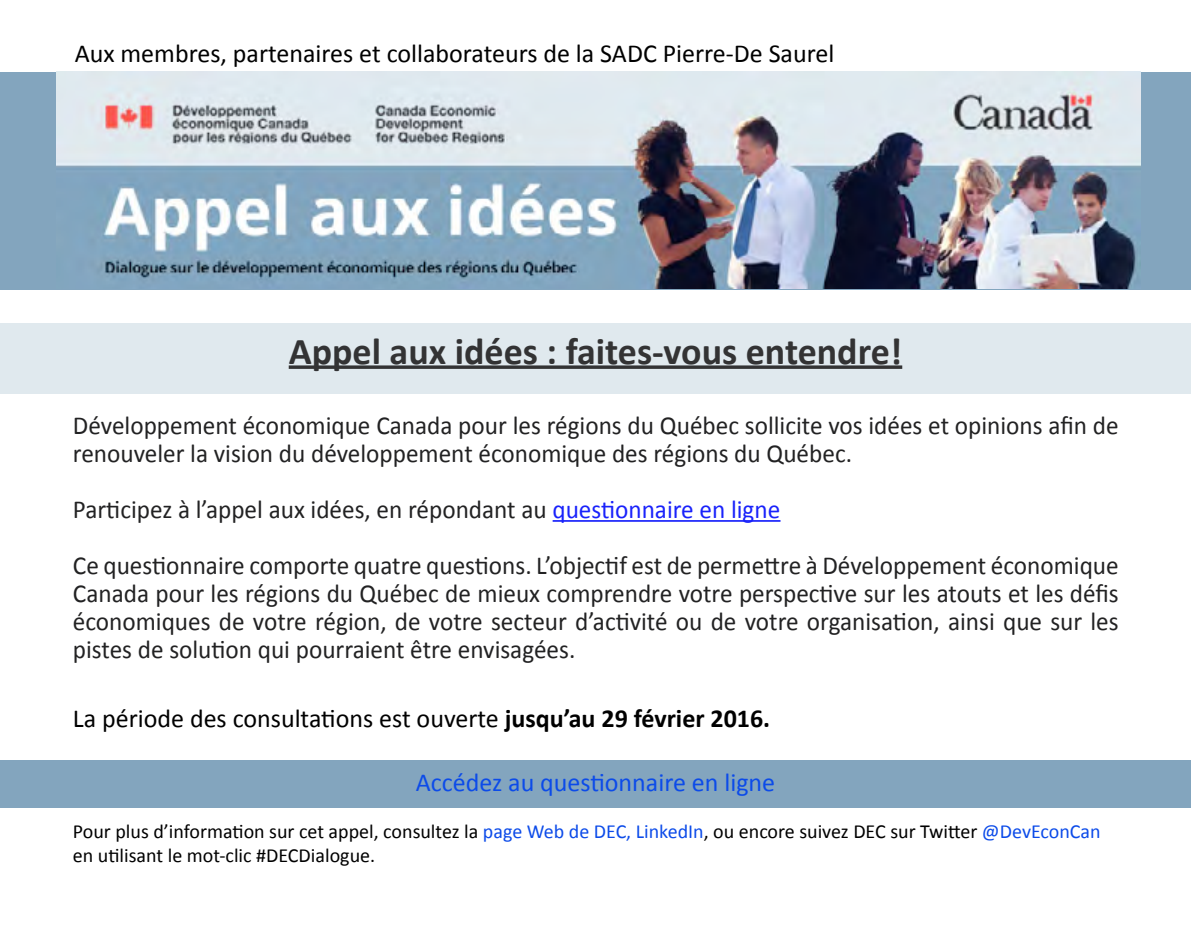
<style>
.page{position:relative;width:1191px;height:950px;background:#fff}
.page>*{position:absolute;margin:0;border:0;box-sizing:border-box;transform-origin:0 0}
.t1{font:700 38px "Calibri";color:#333334}
.t2{font:26px/28px "Calibri";color:#222223}
.t3{font:26px "Calibri";color:#000}
.t4{font:26px "Calibri";color:#0c4be9}
.t5{font:20px/24px "Calibri";color:#000}
.s1{color:#1922fb}
.s2{font-weight:700}
.s3{color:#0c4be9}
</style>
<div class="page">
<div style="left:0;top:72px;width:1191px;height:217px;background:#83a5be"></div>
<div style="left:0;top:323px;width:1191px;height:71px;background:#e0e9ee"></div>
<svg style="left:289px;top:365px;width:613px;height:4px;background:#4a4b4d"></svg>
<hr style="left:552px;top:520px;width:228px;height:2px;background:#1922fb">
<div style="left:0;top:760px;width:1191px;height:48px;background:#83a5be"></div>
<img style="left:56px;top:71px;width:1084px;height:217px">
<p class="t3" style="left:75px;top:37px;width:761px">Aux membres, partenaires et collaborateurs de la SADC Pierre-De Saurel</p>
<h1 class="t1" style="left:289px;top:327px;width:615px">Appel aux idées : faites-vous entendre!</h1>
<p class="t2" style="left:73px;top:411px;width:1047px">Développement économique Canada pour les régions du Québec sollicite vos idées et opinions afin de renouveler la vision du développement économique des régions du Québec.</p>
<p class="t2" style="left:73px;top:481px;width:1047px;line-height:56px">Participez à l’appel aux idées, en répondant au <span class="s1">questionnaire en ligne<br></span>Ce questionnaire comporte quatre questions. L’objectif est de permettre à Développement économique</p>
<p class="t2" style="left:73px;top:579px;width:1047px;text-align:justify">Canada pour les régions du Québec de mieux comprendre votre perspective sur les atouts et les défis économiques de votre région, de votre secteur d’activité ou de votre organisation, ainsi que sur les pistes de solution qui pourraient être envisagées.</p>
<p class="t3" style="left:73px;top:702px;width:699px">La période des consultations est ouverte <span class="s2">jusqu’au 29 février 2016.</span></p>
<p class="t4" style="left:416px;top:766px;width:361px">Accédez au questionnaire en ligne</p>
<p class="t5" style="left:73px;top:820px;width:1029px">Pour plus d’information sur cet appel, consultez la <span class="s3">page Web de DEC, LinkedIn</span>, ou encore suivez DEC sur Twitter <span class="s3">@DevEconCan </span>en utilisant le mot-clic #DECDialogue.</p>
</div>
